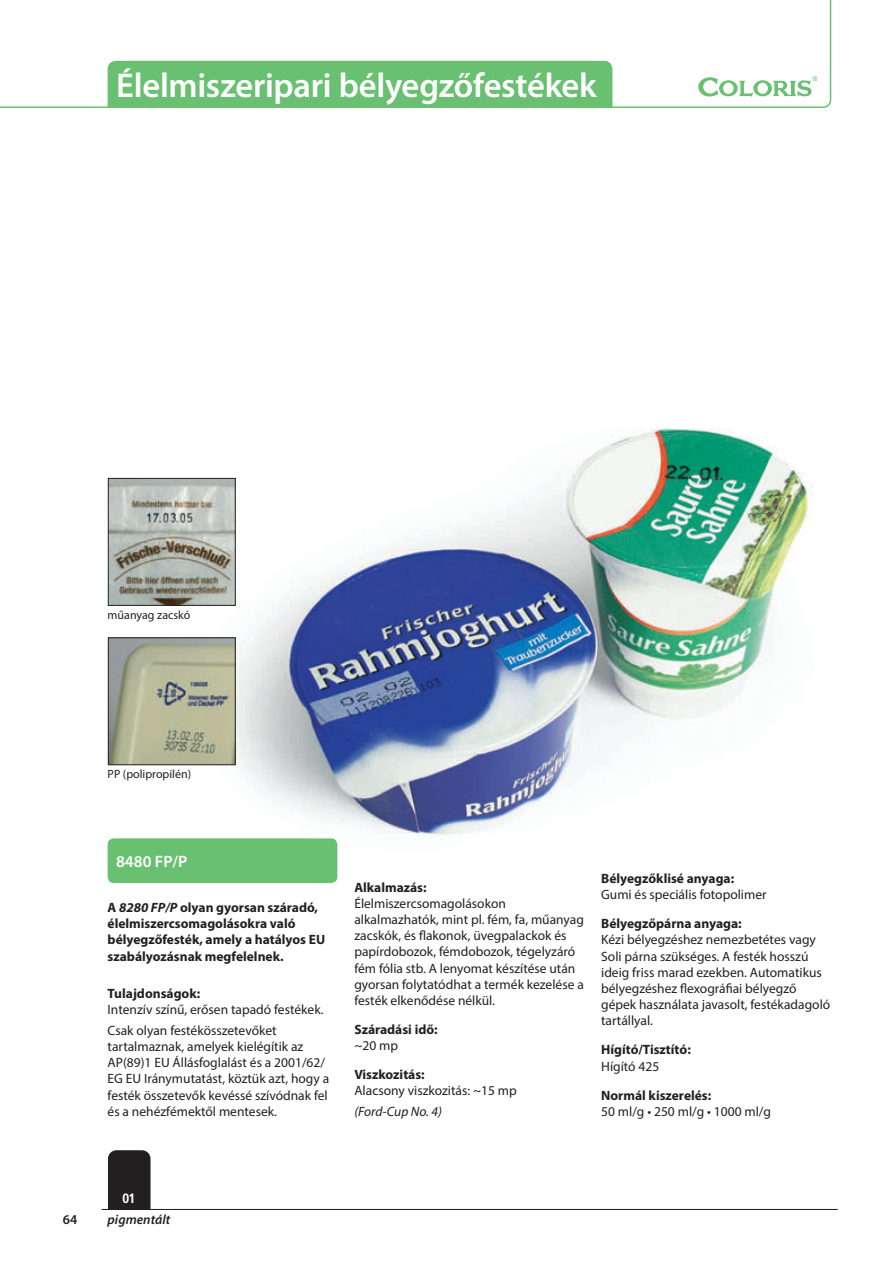
<style>
.page{position:relative;width:896px;height:1266px;background:#fff}
.page>*{position:absolute;margin:0;border:0;box-sizing:border-box;transform-origin:0 0}
.t1{font:600 34.5px "Myriad Pro";letter-spacing:-.01em;color:#fff}
.t2{font:600 16.5px "Myriad Pro";color:#fff}
.t3{font:13.5px/16.2px "Myriad Pro";color:#231f20}
.t4{font:700 13.5px/16.2px "Myriad Pro";color:#231f20}
.t5{font:italic 13.5px "Myriad Pro";letter-spacing:-.005em;color:#231f20}
.t6{font:italic 600 13.5px "Myriad Pro";color:#231f20}
.t7{font:700 13.5px "Transit";color:#fff}
.t8{font:600 13.5px "Myriad Pro";color:#231f20}
.t9{font:12px "Myriad Pro";color:#231f20}
.s1{font-style:italic}
</style>
<div class="page">
<img style="left:182px;top:427px;width:631px;height:448px">
<div style="left:108px;top:1150px;width:42px;height:68px;background:#231f20;border-radius:9px"></div>
<hr style="left:102px;top:1208px;width:735px;height:2px;background:#231f20">
<div style="left:102px;top:1209px;width:735px;height:13px;background:#fff"></div>
<img style="left:110px;top:480px;width:123px;height:123px">
<div style="left:108px;top:478px;width:127px;height:127px;border:1px solid #231f20"></div>
<svg style="left:0;top:0;width:831px;height:108px"></svg>
<svg style="left:698px;top:76px;width:119px;height:21px"></svg>
<img style="left:110px;top:639px;width:123px;height:124px">
<div style="left:108px;top:637px;width:127px;height:128px;border:1px solid #231f20"></div>
<div style="left:108px;top:838px;width:229px;height:45px;background:#69c071;border-radius:6px"></div>
<div style="left:108px;top:61px;width:504px;height:47px;background:#69c071"></div>
<h1 class="t1" style="left:116px;top:72px;width:482px">Élelmiszeripari bélyegzőfestékek</h1>
<p class="t9" style="left:108px;top:610px;width:84px">műanyag zacskó</p>
<p class="t8" style="left:63px;top:1214px;width:16px">64</p>
<p class="t9" style="left:108px;top:769px;width:85px">PP (polipropilén)</p>
<p class="t2" style="left:116px;top:855px;width:73px">8480 FP/P</p>
<p class="t4" style="left:108px;top:900px;width:219px">A <span class="s1">8280 FP/P</span> olyan gyorsan száradó, élelmiszercsomagolásokra való bélyegzőfesték, amely a hatályos EU szabályozásnak megfelelnek.</p>
<p class="t4" style="left:108px;top:986px;width:94px">Tulajdonságok:</p>
<p class="t3" style="left:108px;top:1000px;width:217px;line-height:20.4px">Intenzív színű, erősen tapadó festékek.<br>Csak olyan festékösszetevőket</p>
<p class="t3" style="left:108px;top:1039px;width:223px">tartalmaznak, amelyek kielégítik az AP(89)1 EU Állásfoglalást és a 2001/62/ EG EU Iránymutatást, köztük azt, hogy a festék összetevők kevéssé szívódnak fel és a nehézfémektől mentesek.</p>
<p class="t4" style="left:354px;top:880px;width:74px">Alkalmazás:</p>
<p class="t3" style="left:354px;top:896px;width:231px">Élelmiszercsomagolásokon alkalmazhatók, mint pl. fém, fa, műanyag zacskók, és flakonok, üvegpalackok és papírdobozok, fémdobozok, tégelyzáró fém fólia stb. A lenyomat készítése után gyorsan folytatódhat a termék kezelése a festék elkenődése nélkül.</p>
<p class="t4" style="left:354px;top:1022px;width:85px">Száradási idő:</p>
<p class="t3" style="left:354px;top:1038px;width:45px">~20 mp</p>
<p class="t4" style="left:354px;top:1067px;width:72px">Viszkozitás:</p>
<p class="t3" style="left:354px;top:1083px;width:164px">Alacsony viszkozitás: ~15 mp</p>
<p class="t5" style="left:354px;top:1106px;width:89px">(Ford-Cup No. 4)</p>
<p class="t4" style="left:601px;top:871px;width:134px">Bélyegzőklisé anyaga:</p>
<p class="t3" style="left:601px;top:887px;width:167px">Gumi és speciális fotopolimer</p>
<p class="t4" style="left:601px;top:916px;width:142px">Bélyegzőpárna anyaga:</p>
<p class="t3" style="left:601px;top:932px;width:230px">Kézi bélyegzéshez nemezbetétes vagy Soli párna szükséges. A festék hosszú ideig friss marad ezekben. Automatikus bélyegzéshez flexográfiai bélyegző gépek használata javasolt, festékadagoló tartállyal.</p>
<p class="t4" style="left:601px;top:1042px;width:91px">Hígító/Tisztító:</p>
<p class="t3" style="left:601px;top:1059px;width:60px">Hígító 425</p>
<p class="t4" style="left:601px;top:1088px;width:112px">Normál kiszerelés:</p>
<p class="t3" style="left:601px;top:1104px;width:171px">50 ml/g • 250 ml/g • 1000 ml/g</p>
<p class="t7" style="left:122px;top:1190px;width:15px">01</p>
<p class="t6" style="left:108px;top:1214px;width:64px">pigmentált</p>
</div>
